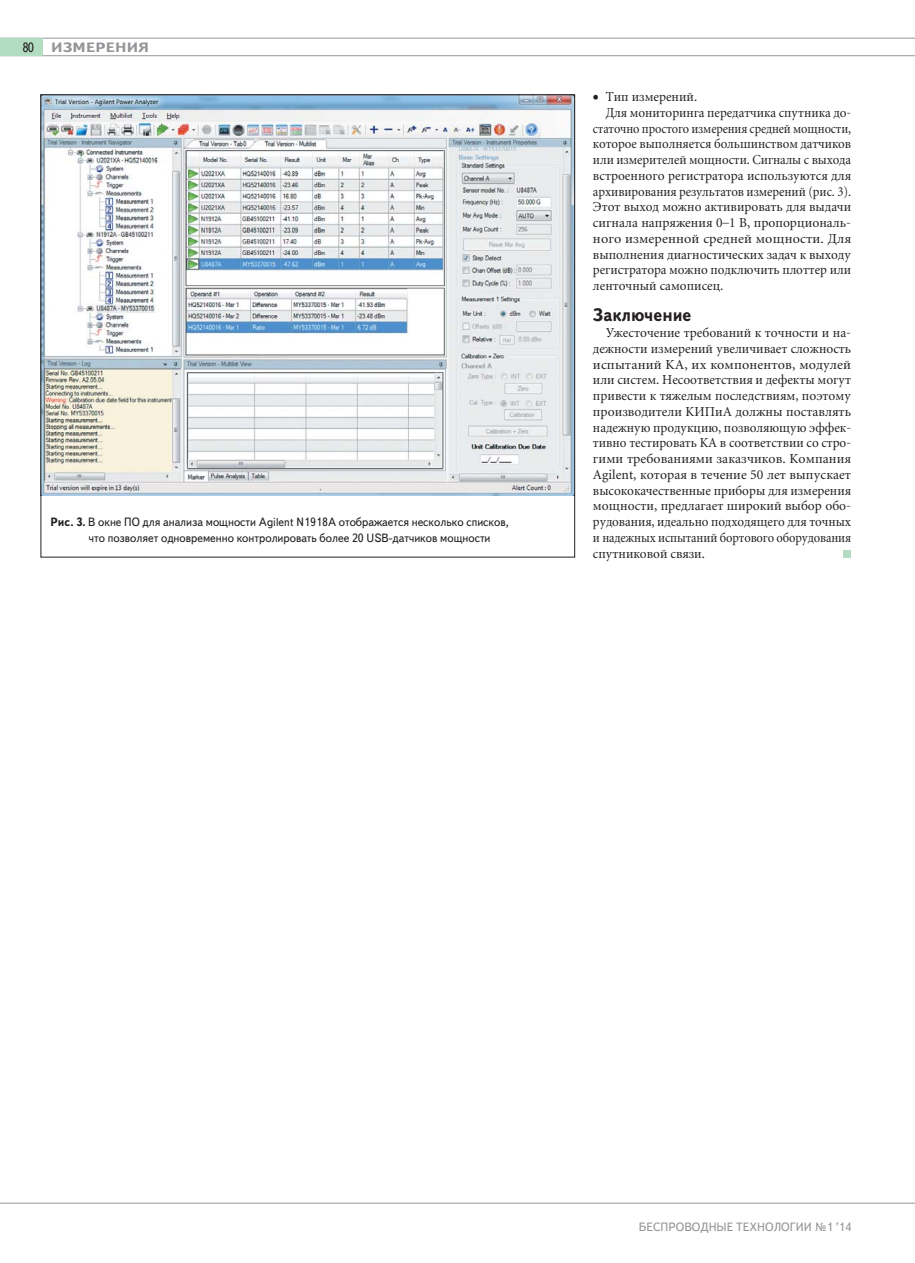
<style>
.page{position:relative;width:915px;height:1263px;background:#fff}
.page>*{position:absolute;margin:0;border:0;box-sizing:border-box;transform-origin:0 0}
.t1{font:700 18px "Text Book C";color:#231f20;scale:.94 1}
.t2{font:13.5px/15.8px "Miniature";color:#231f20;text-align:justify}
.t3{font:13.5px "Miniature";color:#231f20;scale:.96 1}
.t4{font:13.5px "Miniature";color:#231f20;scale:.94 1}
.t5{font:13.5px "Miniature";color:#231f20;scale:.89 1}
.t6{font:13.5px "Miniature";color:#231f20;scale:.92 1}
.t7{font:13.5px "Miniature";color:#231f20;scale:.93 1}
.t8{font:13.5px "Miniature";color:#231f20;scale:.95 1}
.t9{font:700 13.5px "Text Book C";letter-spacing:.01em;color:#939598;scale:1.17 1}
.t10{font:13.5px "Text Book C";color:#231f20;scale:.9 1}
.t11{font:12px/15.8px "Text Book C";color:#231f20;scale:.95 1}
.t12{font:12px "Text Book C";color:#939598}
.s1{font-weight:700}
</style>
<div class="page">
<hr style="left:0;top:1203px;width:914px;height:1px;background:#939598">
<hr style="left:0;top:38px;width:914px;height:1px;background:#939598">
<hr style="left:0;top:55px;width:914px;height:1px;background:#939598">
<div style="left:0;top:38px;width:43px;height:18px;background:#b3ddc0"></div>
<div style="left:843px;top:550px;width:7px;height:7px;background:#b3ddc0"></div>
<img style="left:42px;top:97px;width:531px;height:399px">
<p class="t10" style="left:22px;top:39px;width:14px">80</p>
<p class="t9" style="left:51px;top:40px;width:85px">ИЗМЕРЕНИЯ</p>
<p class="t11" style="left:89px;top:514px;width:443px;text-indent:-38px"><span class="s1">Рис. 3.</span> В окне ПО для анализа мощности Agilent N1918A отображается несколько списков, что позволяет одновременно контролировать более 20 USB-датчиков мощности</p>
<p class="t3" style="left:592px;top:89px;width:110px">• Тип измерений.</p>
<p class="t4" style="left:605px;top:104px;width:262px">Для мониторинга передатчика спутника до-</p>
<p class="t5" style="left:592px;top:120px;width:291px">статочно простого измерения средней мощности,</p>
<p class="t4" style="left:592px;top:136px;width:276px">которое выполняется большинством датчиков</p>
<p class="t7" style="left:592px;top:152px;width:279px">или измерителей мощности. Сигналы с выхода</p>
<p class="t2" style="left:592px;top:167px;width:259px">встроенного регистратора используются для</p>
<p class="t6" style="left:592px;top:183px;width:282px">архивирования результатов измерений (рис. 3).</p>
<p class="t3" style="left:592px;top:199px;width:270px">Этот выход можно активировать для выдачи</p>
<p class="t2" style="left:592px;top:215px;width:259px">сигнала напряжения 0–1 В, пропорциональ-</p>
<p class="t2" style="left:592px;top:230px;width:259px">ного измеренной средней мощности. Для</p>
<p class="t3" style="left:592px;top:246px;width:270px">выполнения диагностических задач к выходу</p>
<p class="t8" style="left:592px;top:262px;width:273px">регистратора можно подключить плоттер или</p>
<p class="t3" style="left:592px;top:277px;width:137px">ленточный самописец.</p>
<h1 class="t1" style="left:592px;top:305px;width:106px">Заключение</h1>
<p class="t2" style="left:592px;top:325px;width:259px;text-indent:13px">Ужесточение требований к точности и на&shy;дежности измерений увеличивает сложность испытаний КА, их компонентов, модулей или систем. Несоответствия и дефекты могут привести к тяжелым последствиям, поэтому производители КИПиА должны поставлять надежную продукцию, позволяющую эффек&shy;тивно тестировать КА в соответствии со стро&shy;гими требованиями заказчиков. Компания Agilent, которая в течение 50 лет выпускает высококачественные приборы для измерения мощности, предлагает широкий выбор обо&shy;рудования, идеально подходящего для точных и надежных испытаний бортового оборудования спутниковой связи.</p>
<p class="t12" style="left:638px;top:1220px;width:214px">БЕСПРОВОДНЫЕ ТЕХНОЛОГИИ №1 ’14</p>
</div>
